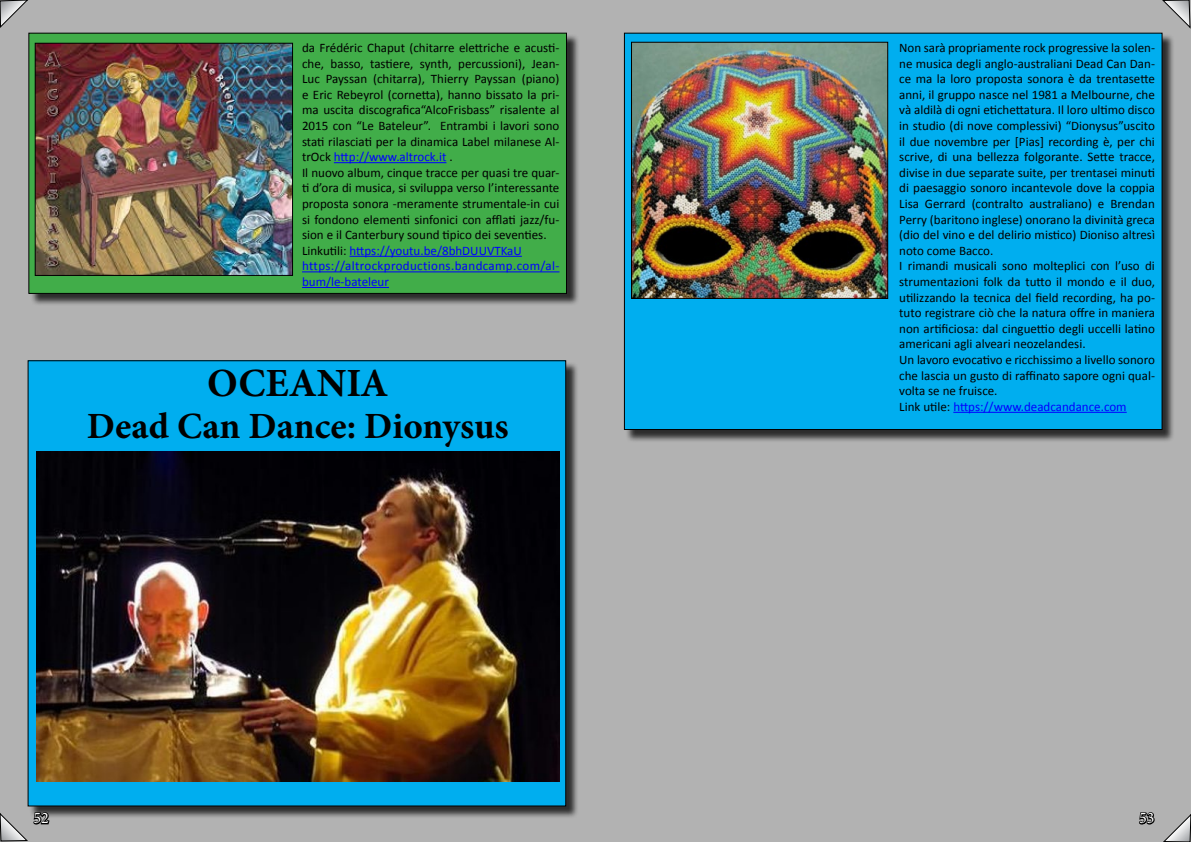
<style>
.page{position:relative;width:1191px;height:842px;background:#b2b2b2}
.page>*{position:absolute;margin:0;border:0;box-sizing:border-box;transform-origin:0 0}
.t1{font:700 40px "Minion Pro";color:#000}
.t2{font:700 37px "Minion Pro";color:#000}
.t3{font:16px "Minion Pro";color:#fff}
.t4{font:13px/15.6px "Calibri";color:#000}
.s1{color:#00f}
</style>
<div class="page">
<div style="left:625px;top:34px;width:550px;height:409px;background:#000;opacity:.75"></div>
<div style="left:624px;top:33px;width:538px;height:396px;background:#00aeef"></div>
<div style="left:30px;top:34px;width:550px;height:272px;background:#000;opacity:.75"></div>
<div style="left:29px;top:33px;width:537px;height:260px;background:#41ad49"></div>
<div style="left:28px;top:33px;width:539px;height:261px;border:1px solid #000"></div>
<hr style="left:334px;top:162px;width:112px;height:1px;background:#00f">
<hr style="left:349px;top:256px;width:173px;height:1px;background:#00f">
<hr style="left:302px;top:271px;width:257px;height:1px;background:#00f">
<hr style="left:302px;top:287px;width:87px;height:1px;background:#00f">
<img style="left:37px;top:45px;width:254px;height:229px">
<div style="left:35px;top:43px;width:258px;height:233px;border:1px solid #000"></div>
<div style="left:29px;top:361px;width:550px;height:458px;background:#000;opacity:.75"></div>
<div style="left:28px;top:361px;width:538px;height:445px;background:#00aeef"></div>
<img style="left:36px;top:451px;width:523px;height:330px">
<hr style="left:953px;top:412px;width:173px;height:1px;background:#00f">
<img style="left:633px;top:44px;width:253px;height:253px">
<div style="left:631px;top:42px;width:257px;height:257px;border:1px solid #000"></div>
<svg style="left:1139px;top:812px;width:16px;height:13px"></svg>
<svg style="left:1163px;top:814px;width:28px;height:28px"></svg>
<svg style="left:1162px;top:0;width:29px;height:29px"></svg>
<svg style="left:0;top:811px;width:51px;height:31px"></svg>
<svg style="left:0;top:0;width:28px;height:28px"></svg>
<p class="t4" style="left:302px;top:40px;width:259px">da Frédéric Chaput (chitarre elettriche e acusti&shy;che, basso, tastiere, synth, percussioni), Jean-Luc Payssan (chitarra), Thierry Payssan (piano) e Eric Rebeyrol (cornetta), hanno bissato la pri&shy;ma uscita discografica“AlcoFrisbass” risalente al 2015 con “Le Bateleur”. Entrambi i lavori sono stati rilasciati per la dinamica Label milanese Al&shy;trOck <span class="s1">http://www.altrock.it</span> .<br>Il nuovo album, cinque tracce per quasi tre quar&shy;ti d’ora di musica, si sviluppa verso l’interessante proposta sonora -meramente strumentale-in cui si fondono elementi sinfonici con afflati jazz/fu&shy;sion e il Canterbury sound tipico dei seventies.<br>Linkutili: <span class="s1">https://youtu.be/8bhDUUVTKaU https://altrockproductions.bandcamp.com/al&shy;bum/le-bateleur</span></p>
<h1 class="t1" style="left:207px;top:355px;width:183px">OCEANIA</h1>
<h2 class="t2" style="left:87px;top:400px;width:423px">Dead Can Dance: Dionysus</h2>
<p class="t4" style="left:899px;top:40px;width:257px">Non sarà propriamente rock progressive la solen&shy;ne musica degli anglo-australiani Dead Can Dan&shy;ce ma la loro proposta sonora è da trentasette anni, il gruppo nasce nel 1981 a Melbourne, che và aldilà di ogni etichettatura. Il loro ultimo disco in studio (di nove complessivi) “Dionysus”uscito il due novembre per [Pias] recording è, per chi scrive, di una bellezza folgorante. Sette tracce, divise in due separate suite, per trentasei minuti di paesaggio sonoro incantevole dove la coppia Lisa Gerrard (contralto australiano) e Brendan Perry (baritono inglese) onorano la divinità greca (dio del vino e del delirio mistico) Dioniso altresì noto come Bacco.<br>I rimandi musicali sono molteplici con l’uso di strumentazioni folk da tutto il mondo e il duo, utilizzando la tecnica del field recording, ha po&shy;tuto registrare ciò che la natura offre in maniera non artificiosa: dal cinguettio degli uccelli latino americani agli alveari neozelandesi.<br>Un lavoro evocativo e ricchissimo a livello sonoro che lascia un gusto di raffinato sapore ogni qual&shy;volta se ne fruisce.<br>Link utile: <span class="s1">https://www.deadcandance.com</span></p>
<p class="t3" style="left:34px;top:807px;width:17px">52</p>
<p class="t3" style="left:1139px;top:807px;width:17px">53</p>
</div>
